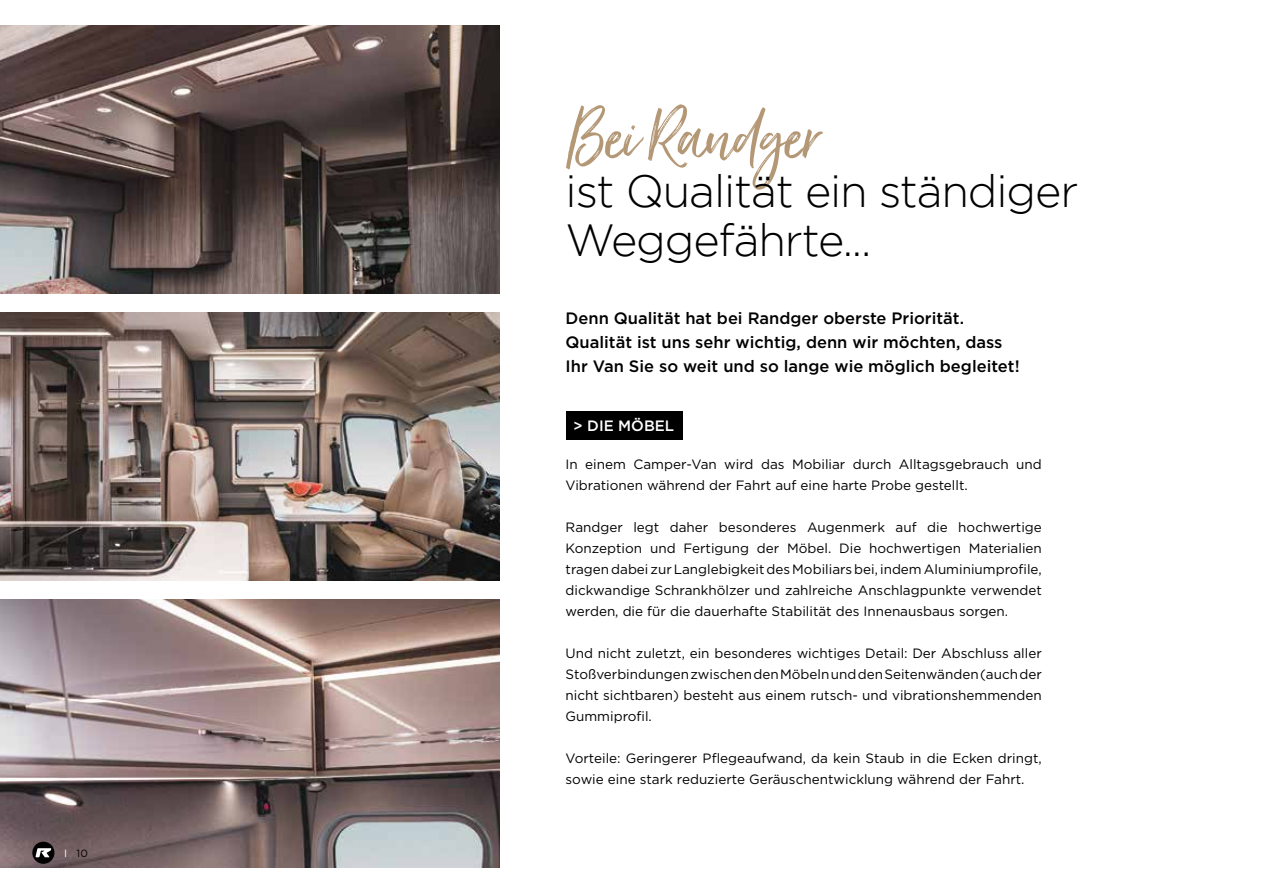
<style>
.page{position:relative;width:1263px;height:893px;background:#fff}
.page>*{position:absolute;margin:0;border:0;box-sizing:border-box;transform-origin:0 0}
.t1{font:90px "Just Lovely";letter-spacing:-.025em;color:#b49876}
.t2{font:300 45px/49.5px "Gotham";letter-spacing:-.025em;color:#000}
.t3{font:500 16.5px/24px "Gotham";color:#000}
.t4{font:500 15px "Gotham";color:#fff}
.t5{font:13.5px/21px "Gotham";color:#000}
.t6{font:10.5px "Gotham";color:#000}
.s1{color:#fff}
</style>
<div class="page">
<img style="left:0;top:599px;width:500px;height:268px">
<svg style="left:32px;top:842px;width:22px;height:22px"></svg>
<img style="left:0;top:26px;width:500px;height:268px">
<img style="left:0;top:312px;width:500px;height:269px">
<div style="left:566px;top:411px;width:116px;height:29px;background:#000"></div>
<p class="t6" style="left:64px;top:847px;width:25px"><span class="s1">I</span> 10</p>
<h1 class="t1" style="left:566px;top:81px;width:256px">Bei Randger</h1>
<h2 class="t2" style="left:566px;top:165px;width:514px">ist Qualität ein ständiger<br>Weggefährte...</h2>
<p class="t3" style="left:566px;top:306px;width:456px">Denn Qualität hat bei Randger oberste Priorität.<br>Qualität ist uns sehr wichtig, denn wir möchten, dass<br>Ihr Van Sie so weit und so lange wie möglich begleitet!</p>
<p class="t4" style="left:573px;top:417px;width:102px">&gt; DIE MÖBEL</p>
<p class="t5" style="left:566px;top:453px;width:478px">In einem Camper-Van wird das Mobiliar durch Alltagsgebrauch und<br>Vibrationen während der Fahrt auf eine harte Probe gestellt.</p>
<p class="t5" style="left:566px;top:516px;width:478px;text-align:justify">Randger legt daher besonderes Augenmerk auf die hochwertige Konzeption und Fertigung der Möbel. Die hochwertigen Materialien tragen dabei zur Langlebigkeit des Mobiliars bei, indem Aluminiumprofile, dickwandige Schrankhölzer und zahlreiche Anschlagpunkte verwendet werden, die für die dauerhafte Stabilität des Innenausbaus sorgen.</p>
<p class="t5" style="left:566px;top:642px;width:478px;text-align:justify">Und nicht zuletzt, ein besonderes wichtiges Detail: Der Abschluss aller Stoßverbindungen zwischen den Möbeln und den Seitenwänden (auch der nicht sichtbaren) besteht aus einem rutsch- und vibrationshemmenden Gummiprofil.</p>
<p class="t5" style="left:566px;top:747px;width:478px">Vorteile: Geringerer Pflegeaufwand, da kein Staub in die Ecken dringt, sowie eine stark reduzierte Geräuschentwicklung während der Fahrt.</p>
</div>
